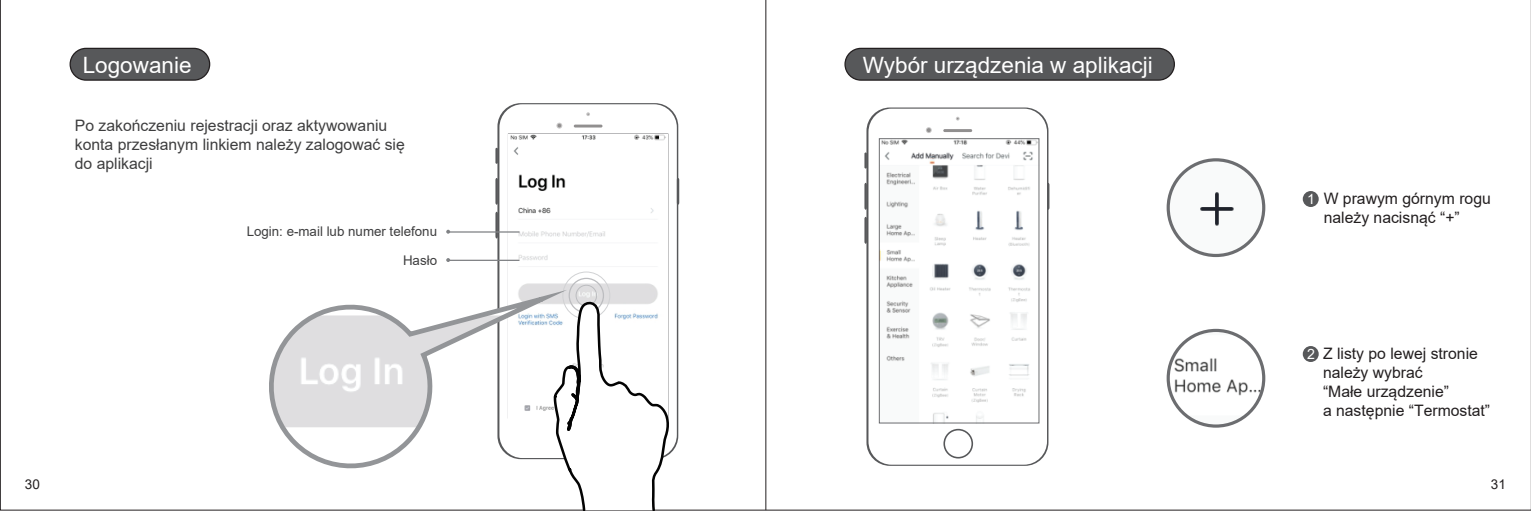
<style>
.page{position:relative;width:1531px;height:511px;background:#fff}
.page>*{position:absolute;margin:0;border:0;box-sizing:border-box;transform-origin:0 0}
.t1{font:22.5px "Arial";color:#fff}
.t2{font:15.75px/18.9px "Arial";color:#231f20}
.t3{font:15.75px/18.9px "Arial";color:#3e3e3f}
.t4{font:14.17px "Arial";color:#fff}
.t5{font:13.5px "Arial";color:#231f20}
.t6{font:13.28px/28.3px "Arial";color:#3e3e3f;text-align:right}
</style>
<div class="page">
<svg style="left:586px;top:112px;width:4px;height:4px"></svg>
<div style="left:555px;top:121px;width:8px;height:9px;border:2px solid #fff;border-radius:50%"></div>
<hr style="left:574px;top:124px;width:28px;height:3px;background:#231f20">
<hr style="left:495px;top:148px;width:3px;height:16px;background:#57585a">
<svg style="left:495px;top:178px;width:3px;height:26px"></svg>
<svg style="left:495px;top:211px;width:3px;height:27px"></svg>
<svg style="left:677px;top:178px;width:2px;height:26px"></svg>
<div style="left:70px;top:48px;width:140px;height:32px;background:#57585a;border-radius:16px"></div>
<div style="left:70px;top:48px;width:140px;height:33px;border:1px solid #231f20;border-radius:16px"></div>
<img style="left:508px;top:134px;width:158px;height:164px">
<div style="left:568px;top:277px;width:36px;height:36px;border:1px solid #bcbdc0;border-radius:50%"></div>
<div style="left:576px;top:285px;width:21px;height:21px;border:1px solid #bcbdc0;border-radius:50%"></div>
<hr style="left:449px;top:259px;width:70px;height:2px;background:#808285">
<svg style="left:446px;top:258px;width:4px;height:4px"></svg>
<hr style="left:449px;top:231px;width:70px;height:1px;background:#808285">
<svg style="left:446px;top:229px;width:4px;height:4px"></svg>
<hr style="left:765px;top:0;width:1px;height:509px;background:#231f20">
<svg style="left:269px;top:280px;width:323px;height:189px"></svg>
<svg style="left:550px;top:298px;width:122px;height:212px"></svg>
<div style="left:845px;top:48px;width:329px;height:32px;background:#57585a;border-radius:16px"></div>
<div style="left:844px;top:48px;width:331px;height:33px;border:1px solid #231f20;border-radius:16px"></div>
<div style="left:1303px;top:191px;width:15px;height:16px;background:#57585a;border-radius:50%"></div>
<div style="left:1303px;top:346px;width:15px;height:15px;background:#57585a;border-radius:50%"></div>
<svg style="left:866px;top:107px;width:182px;height:358px"></svg>
<div style="left:868px;top:109px;width:179px;height:355px;background:#fff;border-radius:23px"></div>
<svg style="left:943px;top:428px;width:30px;height:30px"></svg>
<div style="left:945px;top:430px;width:26px;height:26px;background:#fff;border-radius:50%"></div>
<svg style="left:956px;top:116px;width:4px;height:5px"></svg>
<div style="left:925px;top:126px;width:8px;height:8px;border:2px solid #fff;border-radius:50%"></div>
<hr style="left:943px;top:129px;width:29px;height:3px;background:#231f20">
<hr style="left:864px;top:152px;width:3px;height:16px;background:#57585a">
<svg style="left:864px;top:183px;width:3px;height:26px"></svg>
<svg style="left:864px;top:217px;width:3px;height:26px"></svg>
<svg style="left:1047px;top:183px;width:2px;height:26px"></svg>
<img style="left:881px;top:140px;width:156px;height:281px">
<div style="left:879px;top:138px;width:160px;height:285px;border:1px solid #6c6d70"></div>
<img style="left:1168px;top:160px;width:96px;height:95px;border-radius:48px">
<div style="left:1166px;top:158px;width:99px;height:99px;border:3px solid #6c6d70;border-radius:50%"></div>
<img style="left:1168px;top:330px;width:96px;height:95px;border-radius:48px">
<div style="left:1166px;top:328px;width:99px;height:99px;border:3px solid #6c6d70;border-radius:50%"></div>
<h1 class="t1" style="left:83px;top:50px;width:110px">Logowanie</h1>
<p class="t3" style="left:75px;top:116px;width:331px">Po zakończeniu rejestracji oraz aktywowaniu konta przesłanym linkiem należy zalogować się do aplikacji</p>
<p class="t6" style="left:247px;top:217px;width:192px">Login: e-mail lub numer telefonu<br>Hasło</p>
<h1 class="t1" style="left:863px;top:50px;width:292px">Wybór urządzenia w aplikacji</h1>
<p class="t4" style="left:1307px;top:189px;width:9px">1</p>
<p class="t2" style="left:1323px;top:189px;width:169px">W prawym górnym rogu należy nacisnąć “+”</p>
<p class="t4" style="left:1307px;top:344px;width:9px">2</p>
<p class="t2" style="left:1323px;top:344px;width:169px">Z listy po lewej stronie należy wybrać<br>“Małe urządzenie”<br>a następnie “Termostat”</p>
<p class="t5" style="left:25px;top:474px;width:17px">30</p>
<p class="t5" style="left:1491px;top:474px;width:17px">31</p>
</div>
